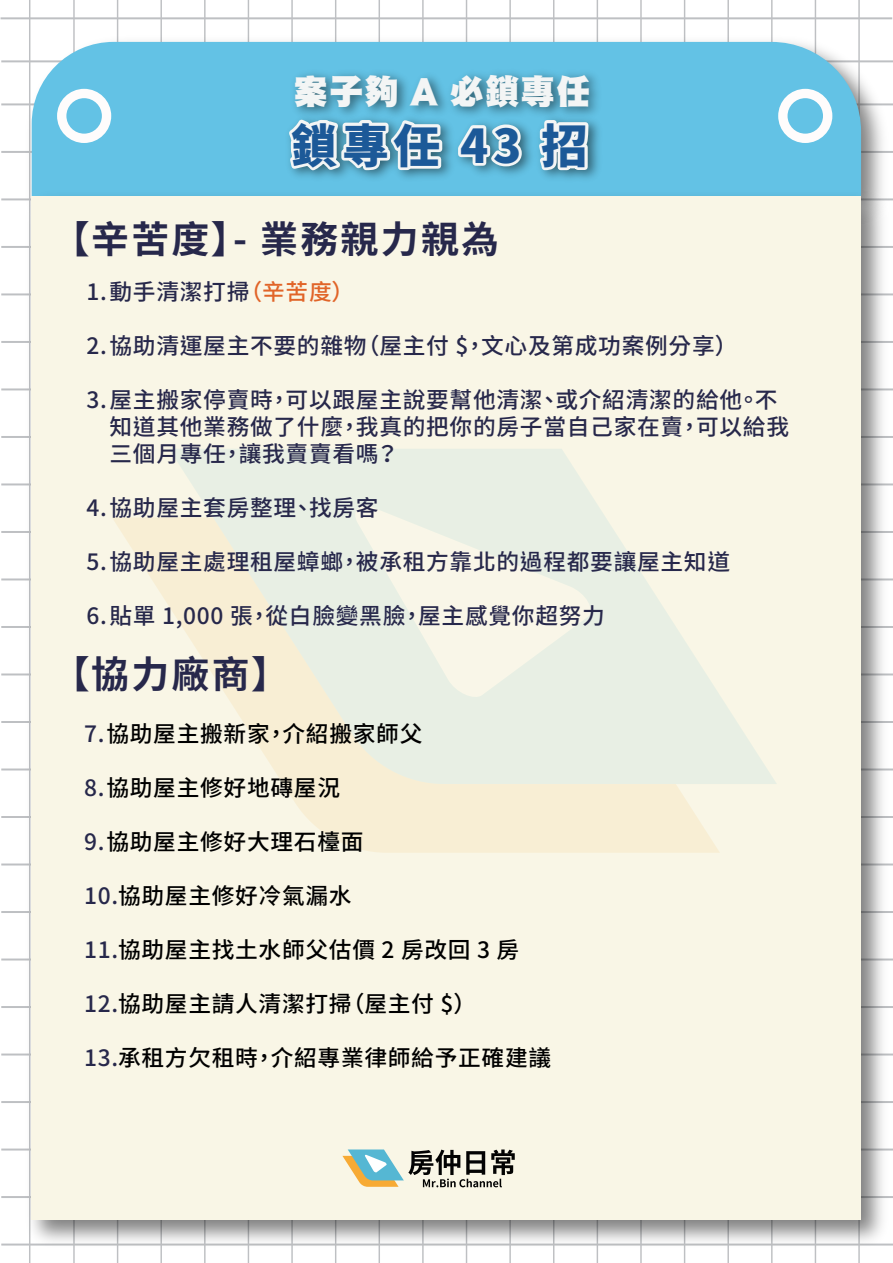
<style>
.page{position:relative;width:893px;height:1263px;background:#fff}
.page>*{position:absolute;margin:0;border:0;box-sizing:border-box;transform-origin:0 0}
.t1{font:900 46.5px "Noto Sans CJ Ktc";color:#1d5a98}
.t2{font:700 37.5px "Noto Sans CJ Ktc";letter-spacing:.06em;color:#27284b}
.t3{font:800 35.55px "M Hei Sung HK";color:#f3f5f5}
.t4{font:500 22.5px/27px "Noto Sans CJ Ktc";letter-spacing:.03em;color:#27284b}
.t5{font:500 22.5px "Noto Sans CJ Ktc";letter-spacing:.03em;color:#000}
.s1{color:#e16428}
.s2{color:#27284b}
</style>
<div class="page">
<hr style="left:1px;top:17px;width:891px;height:2px;background:#bec0c3">
<hr style="left:29px;top:0;width:1px;height:1263px;background:#bec0c3">
<hr style="left:73px;top:0;width:2px;height:1263px;background:#bec0c3">
<hr style="left:117px;top:0;width:1px;height:1263px;background:#bec0c3">
<hr style="left:160px;top:0;width:2px;height:1263px;background:#bec0c3">
<hr style="left:204px;top:0;width:2px;height:1263px;background:#bec0c3">
<hr style="left:248px;top:0;width:1px;height:1263px;background:#bec0c3">
<hr style="left:291px;top:0;width:2px;height:1263px;background:#bec0c3">
<hr style="left:335px;top:0;width:1px;height:1263px;background:#bec0c3">
<hr style="left:379px;top:0;width:1px;height:1263px;background:#bec0c3">
<hr style="left:422px;top:0;width:2px;height:1263px;background:#bec0c3">
<hr style="left:466px;top:0;width:1px;height:1263px;background:#bec0c3">
<hr style="left:509px;top:0;width:2px;height:1263px;background:#bec0c3">
<hr style="left:553px;top:0;width:1px;height:1263px;background:#bec0c3">
<hr style="left:597px;top:0;width:1px;height:1263px;background:#bec0c3">
<hr style="left:640px;top:0;width:2px;height:1263px;background:#bec0c3">
<hr style="left:684px;top:0;width:1px;height:1263px;background:#bec0c3">
<hr style="left:727px;top:0;width:2px;height:1263px;background:#bec0c3">
<hr style="left:771px;top:0;width:1px;height:1263px;background:#bec0c3">
<hr style="left:815px;top:0;width:1px;height:1263px;background:#bec0c3">
<hr style="left:858px;top:0;width:2px;height:1263px;background:#bec0c3">
<hr style="left:1px;top:60px;width:892px;height:2px;background:#bec0c3">
<hr style="left:1px;top:103px;width:892px;height:2px;background:#bec0c3">
<hr style="left:1px;top:151px;width:892px;height:2px;background:#bec0c3">
<hr style="left:1px;top:198px;width:892px;height:2px;background:#bec0c3">
<hr style="left:1px;top:246px;width:892px;height:2px;background:#bec0c3">
<hr style="left:1px;top:293px;width:892px;height:2px;background:#bec0c3">
<hr style="left:1px;top:341px;width:892px;height:2px;background:#bec0c3">
<hr style="left:1px;top:388px;width:892px;height:2px;background:#bec0c3">
<hr style="left:1px;top:436px;width:892px;height:2px;background:#bec0c3">
<hr style="left:1px;top:483px;width:892px;height:2px;background:#bec0c3">
<hr style="left:1px;top:531px;width:892px;height:2px;background:#bec0c3">
<hr style="left:1px;top:578px;width:892px;height:2px;background:#bec0c3">
<hr style="left:1px;top:626px;width:892px;height:2px;background:#bec0c3">
<hr style="left:1px;top:673px;width:892px;height:2px;background:#bec0c3">
<hr style="left:1px;top:721px;width:892px;height:2px;background:#bec0c3">
<hr style="left:1px;top:768px;width:892px;height:2px;background:#bec0c3">
<hr style="left:1px;top:816px;width:892px;height:2px;background:#bec0c3">
<hr style="left:1px;top:863px;width:892px;height:2px;background:#bec0c3">
<hr style="left:1px;top:911px;width:892px;height:2px;background:#bec0c3">
<hr style="left:1px;top:958px;width:892px;height:2px;background:#bec0c3">
<hr style="left:1px;top:1006px;width:892px;height:2px;background:#bec0c3">
<hr style="left:1px;top:1053px;width:892px;height:2px;background:#bec0c3">
<hr style="left:1px;top:1101px;width:892px;height:2px;background:#bec0c3">
<hr style="left:1px;top:1148px;width:892px;height:2px;background:#bec0c3">
<hr style="left:1px;top:1196px;width:892px;height:2px;background:#bec0c3">
<hr style="left:1px;top:1243px;width:892px;height:2px;background:#bec0c3">
<img style="left:20px;top:30px;width:873px;height:155px">
<div style="left:32px;top:42px;width:829px;height:143px;background:#63c2e5"></div>
<svg style="left:57px;top:89px;width:54px;height:54px"></svg>
<svg style="left:778px;top:89px;width:54px;height:54px"></svg>
<img style="left:19px;top:185px;width:874px;height:1068px">
<div style="left:31px;top:197px;width:830px;height:1023px;background:#f9f6e6"></div>
<svg style="left:342px;top:1149px;width:173px;height:38px"></svg>
<svg style="left:113px;top:518px;width:607px;height:335px;fill:#f8f0d8"></svg>
<svg style="left:169px;top:449px;width:608px;height:335px;fill:#e8efe4"></svg>
<svg style="left:350px;top:502px;width:246px;height:199px;fill:#e8efe4"></svg>
<img style="left:279px;top:108px;width:335px;height:89px">
<svg style="left:274px;top:115px;width:171px;height:82px"></svg>
<svg style="left:455px;top:129px;width:70px;height:40px"></svg>
<svg style="left:533px;top:0;width:60px;height:173px"></svg>
<img style="left:284px;top:62px;width:325px;height:67px">
<h3 class="t3" style="left:293px;top:63px;width:300px">案子夠 A 必鎖專任</h3>
<h1 class="t1" style="left:291px;top:119px;width:298px">鎖專任 43 招</h1>
<h2 class="t2" style="left:52px;top:218px;width:449px">【辛苦度】- 業務親力親為</h2>
<p class="t4" style="left:87px;top:279px;width:269px">1.動手清潔打掃<span class="s1">（辛苦度）</span></p>
<p class="t4" style="left:87px;top:333px;width:652px">2.協助清運屋主不要的雜物（屋主付 $，文心及第成功案例分享）</p>
<p class="t4" style="left:109px;top:387px;width:681px;text-indent:-23px">3.屋主搬家停賣時，可以跟屋主說要幫他清潔、或介紹清潔的給他。不知道其他業務做了什麼，我真的把你的房子當自己家在賣，可以給我三個月專任，讓我賣賣看嗎？</p>
<p class="t4" style="left:87px;top:495px;width:294px">4.協助屋主套房整理、找房客</p>
<p class="t4" style="left:87px;top:549px;width:645px">5.協助屋主處理租屋蟑螂，被承租方靠北的過程都要讓屋主知道</p>
<p class="t4" style="left:87px;top:603px;width:520px">6.貼單 1,000 張，從白臉變黑臉，屋主感覺你超努力</p>
<h2 class="t2" style="left:52px;top:653px;width:238px">【協力廠商】</h2>
<p class="t5" style="left:84px;top:721px;width:340px"><span class="s2">7.</span>協助屋主搬新家，介紹搬家師父</p>
<p class="t5" style="left:84px;top:775px;width:257px"><span class="s2">8.</span>協助屋主修好地磚屋況</p>
<p class="t5" style="left:84px;top:829px;width:281px"><span class="s2">9.</span>協助屋主修好大理石檯面</p>
<p class="t5" style="left:84px;top:883px;width:269px"><span class="s2">10.</span>協助屋主修好冷氣漏水</p>
<p class="t5" style="left:84px;top:937px;width:437px"><span class="s2">11.</span>協助屋主找土水師父估價 2 房改回 3 房</p>
<p class="t5" style="left:84px;top:991px;width:393px"><span class="s2">12.</span>協助屋主請人清潔打掃（屋主付 $）</p>
<p class="t5" style="left:84px;top:1045px;width:469px"><span class="s2">13.</span>承租方欠租時，介紹專業律師給予正確建議</p>
</div>
